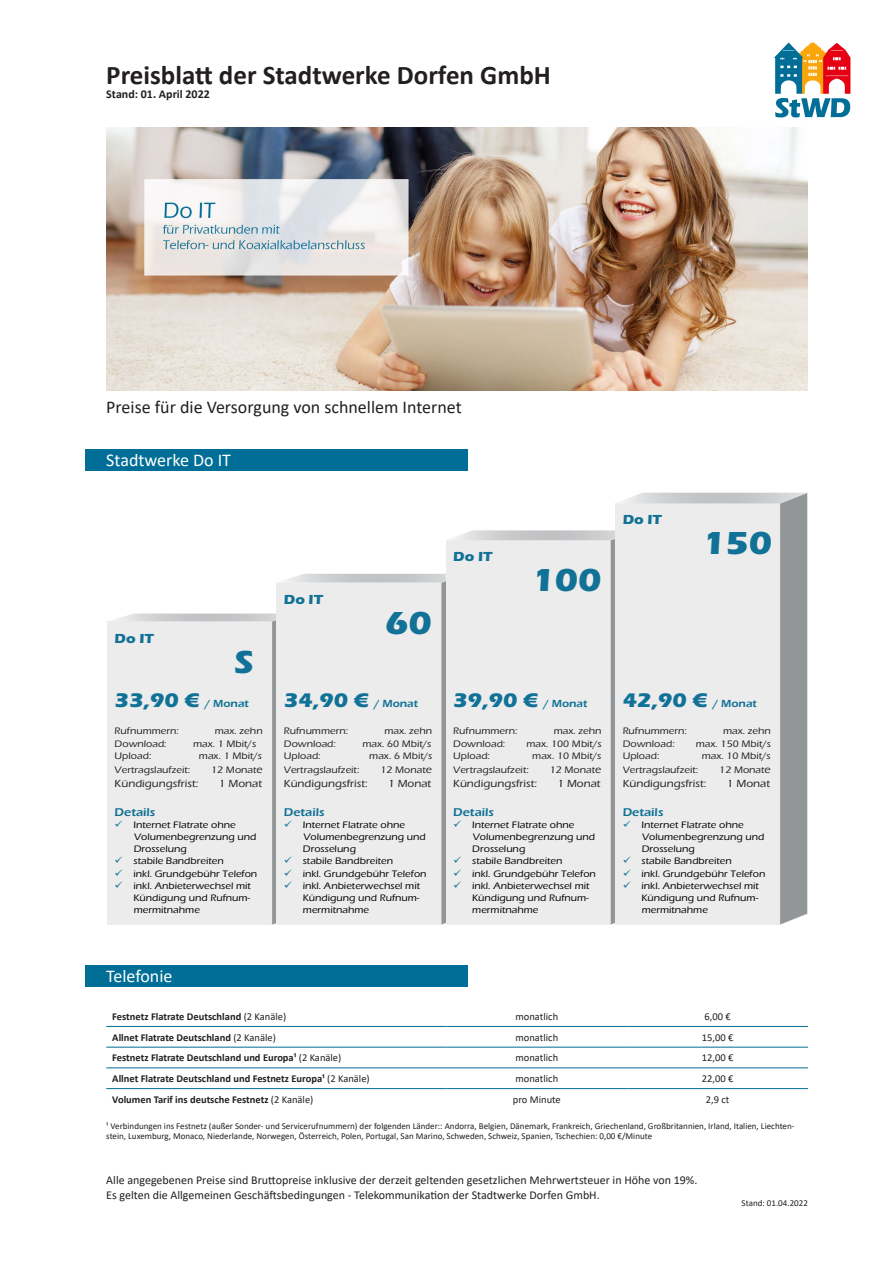
<style>
.page{position:relative;width:893px;height:1263px;background:#fff}
.page>*{position:absolute;margin:0;border:0;box-sizing:border-box;transform-origin:0 0}
.t1{font:700 33px "Eras ITC";color:#117196;scale:1.09 1}
.t2{font:700 27px "Calibri";color:#231f20}
.t3{font:700 20.4px "Eras ITC";color:#117196;scale:1.09 1}
.t4{font:18px "Calibri";color:#231f20}
.t5{font:18px "Calibri";color:#fff}
.t6{font:700 13.65px "Eras ITC";color:#117196;scale:1.09 1}
.t7{font:12px "Calibri";color:#231f20}
.t8{font:700 12px "Calibri";color:#231f20}
.t9{font:600 11.7px "Eras ITC";color:#117196;scale:1.09 1}
.t10{font:500 10.65px "Eras ITC";color:#231f20;scale:1.09 1}
.t11{font:700 10.5px "Calibri";color:#231f20}
.t12{font:10.5px "Calibri";color:#231f20}
.t13{font:500 9.75px/11.7px "Eras ITC";color:#000001;scale:1.09 1}
.t14{font:500 9.75px "Eras ITC";color:#231f20;scale:1.09 1}
.t15{font:9px/10.8px "Calibri";color:#231f20}
.s1{font-weight:600;font-size:10.65px}
.s2{font-size:10.65px}
.s3{font-weight:400}
</style>
<div class="page">
<svg style="left:774px;top:43px;width:76px;height:74px"></svg>
<div style="left:85px;top:449px;width:383px;height:22px;background:#006e96"></div>
<div style="left:85px;top:965px;width:383px;height:21px;background:#006e96"></div>
<hr style="left:446px;top:1026px;width:181px;height:1px;background:#006e96">
<hr style="left:627px;top:1026px;width:181px;height:1px;background:#006e96">
<hr style="left:106px;top:1026px;width:340px;height:1px;background:#006e96">
<hr style="left:106px;top:1047px;width:340px;height:1px;background:#006e96">
<hr style="left:446px;top:1047px;width:181px;height:1px;background:#006e96">
<hr style="left:627px;top:1047px;width:181px;height:1px;background:#006e96">
<hr style="left:106px;top:1067px;width:340px;height:1px;background:#006e96">
<hr style="left:446px;top:1067px;width:181px;height:1px;background:#006e96">
<hr style="left:627px;top:1067px;width:181px;height:1px;background:#006e96">
<hr style="left:106px;top:1088px;width:340px;height:1px;background:#006e96">
<hr style="left:446px;top:1088px;width:181px;height:1px;background:#006e96">
<hr style="left:627px;top:1088px;width:181px;height:1px;background:#006e96">
<img style="left:106px;top:128px;width:702px;height:263px">
<svg style="left:107px;top:493px;width:701px;height:432px;background:#e8e9e8"></svg>
<p class="t2" style="left:106px;top:56px;width:446px">Preisblatt der Stadtwerke Dorfen GmbH</p>
<p class="t8" style="left:106px;top:86px;width:105px">Stand: 01. April 2022</p>
<p class="t4" style="left:106px;top:395px;width:357px">Preise für die Versorgung von schnellem Internet</p>
<p class="t5" style="left:106px;top:447px;width:126px">Stadtwerke Do IT</p>
<p class="t6" style="left:115px;top:630px;width:37px">Do IT</p>
<p class="t1" style="left:234px;top:643px;width:20px">S</p>
<p class="t3" style="left:115px;top:689px;width:125px">33,90 € <span class="s1">/ Monat</span></p>
<p class="t14" style="left:115px;top:725px;width:60px">Rufnummern:</p>
<p class="t14" style="left:215px;top:725px;width:45px">max. zehn</p>
<p class="t14" style="left:115px;top:738px;width:49px">Download:</p>
<p class="t14" style="left:193px;top:738px;width:59px">max. 1 Mbit/s</p>
<p class="t14" style="left:115px;top:751px;width:35px">Upload:</p>
<p class="t14" style="left:199px;top:751px;width:59px">max. 1 Mbit/s</p>
<p class="t14" style="left:115px;top:764px;width:71px">Vertragslaufzeit:</p>
<p class="t14" style="left:211px;top:764px;width:49px">12 Monat<span class="s2">e</span></p>
<p class="t10" style="left:115px;top:777px;width:78px">Kündigungsfrist:</p>
<p class="t10" style="left:219px;top:777px;width:41px">1 Monat</p>
<p class="t9" style="left:115px;top:805px;width:39px">Details</p>
<p class="t13" style="left:134px;top:819px;width:114px">Internet Flatrate ohne<br>Volumenbegrenzung und<br>Drosselung</p>
<p class="t13" style="left:134px;top:855px;width:115px;line-height:12.6px">stabile Bandbreiten<br>inkl. Grundgebühr Telefon inkl. Anbieterwechsel mit</p>
<p class="t13" style="left:133px;top:892px;width:109px">Kündigung und Rufnum&shy;mermitnahme</p>
<p class="t6" style="left:284px;top:591px;width:37px">Do IT</p>
<p class="t1" style="left:385px;top:604px;width:44px">60</p>
<p class="t6" style="left:453px;top:548px;width:37px">Do IT</p>
<p class="t1" style="left:531px;top:561px;width:66px">100</p>
<p class="t3" style="left:284px;top:689px;width:125px">34,90 € <span class="s1">/ Monat</span></p>
<p class="t14" style="left:284px;top:725px;width:60px">Rufnummern:</p>
<p class="t14" style="left:384px;top:725px;width:45px">max. zehn</p>
<p class="t14" style="left:284px;top:738px;width:49px">Download:</p>
<p class="t14" style="left:362px;top:738px;width:65px">max. 60 Mbit/s</p>
<p class="t14" style="left:284px;top:751px;width:35px">Upload:</p>
<p class="t14" style="left:369px;top:751px;width:59px">max. 6 Mbit/s</p>
<p class="t14" style="left:284px;top:764px;width:71px">Vertragslaufzeit:</p>
<p class="t14" style="left:381px;top:764px;width:49px">12 Monat<span class="s2">e</span></p>
<p class="t10" style="left:284px;top:777px;width:78px">Kündigungsfrist:</p>
<p class="t10" style="left:388px;top:777px;width:41px">1 Monat</p>
<p class="t9" style="left:284px;top:805px;width:39px">Details</p>
<p class="t13" style="left:303px;top:819px;width:114px">Internet Flatrate ohne<br>Volumenbegrenzung und<br>Drosselung</p>
<p class="t13" style="left:303px;top:855px;width:115px;line-height:12.6px">stabile Bandbreiten<br>inkl. Grundgebühr Telefon inkl. Anbieterwechsel mit</p>
<p class="t13" style="left:303px;top:892px;width:109px">Kündigung und Rufnum&shy;mermitnahme</p>
<p class="t3" style="left:453px;top:689px;width:125px">39,90 € <span class="s1">/ Monat</span></p>
<p class="t14" style="left:453px;top:725px;width:60px">Rufnummern:</p>
<p class="t14" style="left:554px;top:725px;width:45px">max. zehn</p>
<p class="t14" style="left:453px;top:738px;width:49px">Download:</p>
<p class="t14" style="left:526px;top:738px;width:70px">max. 100 Mbit/s</p>
<p class="t14" style="left:453px;top:751px;width:35px">Upload:</p>
<p class="t14" style="left:532px;top:751px;width:65px">max. 10 Mbit/s</p>
<p class="t14" style="left:453px;top:764px;width:71px">Vertragslaufzeit:</p>
<p class="t14" style="left:550px;top:764px;width:49px">12 Monat<span class="s2">e</span></p>
<p class="t10" style="left:453px;top:777px;width:78px">Kündigungsfrist:</p>
<p class="t10" style="left:557px;top:777px;width:41px">1 Monat</p>
<p class="t9" style="left:453px;top:805px;width:39px">Details</p>
<p class="t13" style="left:472px;top:819px;width:114px">Internet Flatrate ohne<br>Volumenbegrenzung und<br>Drosselung</p>
<p class="t13" style="left:472px;top:855px;width:115px;line-height:12.6px">stabile Bandbreiten<br>inkl. Grundgebühr Telefon inkl. Anbieterwechsel mit</p>
<p class="t13" style="left:472px;top:892px;width:109px">Kündigung und Rufnum&shy;mermitnahme</p>
<p class="t6" style="left:623px;top:512px;width:37px">Do IT</p>
<p class="t1" style="left:702px;top:524px;width:66px">150</p>
<p class="t3" style="left:623px;top:689px;width:125px">42,90 € <span class="s1">/ Monat</span></p>
<p class="t14" style="left:623px;top:725px;width:60px">Rufnummern:</p>
<p class="t14" style="left:723px;top:725px;width:45px">max. zehn</p>
<p class="t14" style="left:623px;top:738px;width:49px">Download:</p>
<p class="t14" style="left:696px;top:738px;width:70px">max. 150 Mbit/s</p>
<p class="t14" style="left:623px;top:751px;width:35px">Upload:</p>
<p class="t14" style="left:702px;top:751px;width:65px">max. 10 Mbit/s</p>
<p class="t14" style="left:623px;top:764px;width:71px">Vertragslaufzeit:</p>
<p class="t14" style="left:719px;top:764px;width:49px">12 Monat<span class="s2">e</span></p>
<p class="t10" style="left:623px;top:777px;width:78px">Kündigungsfrist:</p>
<p class="t10" style="left:727px;top:777px;width:41px">1 Monat</p>
<p class="t9" style="left:623px;top:805px;width:39px">Details</p>
<p class="t13" style="left:641px;top:819px;width:114px">Internet Flatrate ohne<br>Volumenbegrenzung und<br>Drosselung</p>
<p class="t13" style="left:641px;top:855px;width:115px;line-height:12.6px">stabile Bandbreiten<br>inkl. Grundgebühr Telefon inkl. Anbieterwechsel mit</p>
<p class="t13" style="left:641px;top:892px;width:109px">Kündigung und Rufnum&shy;mermitnahme</p>
<p class="t5" style="left:106px;top:963px;width:68px">Telefonie</p>
<p class="t11" style="left:112px;top:1009px;width:175px">Festnetz Flatrate Deutschland <span class="s3">(2 Kanäle)</span></p>
<p class="t12" style="left:515px;top:1009px;width:44px">monatlich</p>
<p class="t12" style="left:704px;top:1009px;width:28px">6,00 €</p>
<p class="t11" style="left:112px;top:1030px;width:165px">Allnet Flatrate Deutschland <span class="s3">(2 Kanäle)</span></p>
<p class="t12" style="left:515px;top:1030px;width:44px">monatlich</p>
<p class="t12" style="left:702px;top:1030px;width:33px">15,00 €</p>
<p class="t11" style="left:112px;top:1050px;width:231px">Festnetz Flatrate Deutschland und Europa¹ <span class="s3">(2 Kanäle)</span></p>
<p class="t12" style="left:515px;top:1051px;width:44px">monatlich</p>
<p class="t12" style="left:702px;top:1051px;width:33px">12,00 €</p>
<p class="t11" style="left:112px;top:1071px;width:259px">Allnet Flatrate Deutschland und Festnetz Europa¹ <span class="s3">(2 Kanäle)</span></p>
<p class="t12" style="left:515px;top:1071px;width:44px">monatlich</p>
<p class="t12" style="left:702px;top:1071px;width:33px">22,00 €</p>
<p class="t11" style="left:112px;top:1092px;width:203px">Volumen Tarif ins deutsche Festnetz <span class="s3">(2 Kanäle)</span></p>
<p class="t12" style="left:513px;top:1092px;width:49px">pro Minute</p>
<p class="t12" style="left:706px;top:1092px;width:25px">2,9 ct</p>
<p class="t15" style="left:106px;top:1120px;width:690px">¹ Verbindungen ins Festnetz (außer Sonder- und Servicerufnummern) der folgenden Länder:: Andorra, Belgien, Dänemark, Frankreich, Griechenland, Großbritannien, Irland, Italien, Liechten&shy;stein, Luxemburg, Monaco, Niederlande, Norwegen, Österreich, Polen, Portugal, San Marino, Schweden, Schweiz, Spanien, Tschechien: 0,00 €/Minute</p>
<p class="t7" style="left:106px;top:1172px;width:593px">Alle angegebenen Preise sind Bruttopreise inklusive der derzeit geltenden gesetzlichen Mehrwertsteuer in Höhe von 19%.</p>
<p class="t7" style="left:106px;top:1186px;width:495px">Es gelten die Allgemeinen Geschäftsbedingungen - Telekommunikation der Stadtwerke Dorfen GmbH.</p>
<p class="t15" style="left:742px;top:1197px;width:68px">Stand: 01.04.2022</p>
</div>
